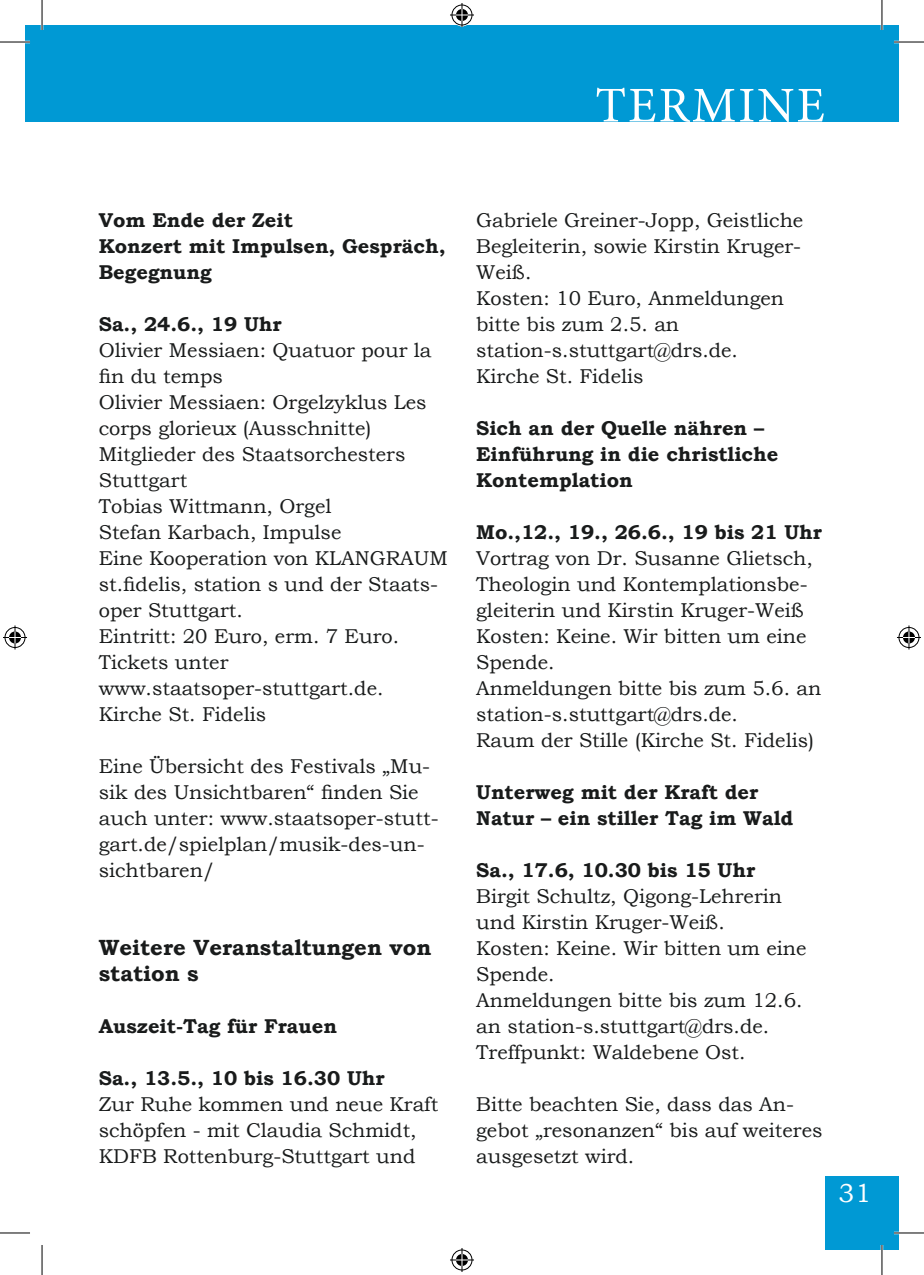
<style>
.page{position:relative;width:924px;height:1275px;background:#fff}
.page>*{position:absolute;margin:0;border:0;box-sizing:border-box;transform-origin:0 0}
.t1{font:50px "Minion Pro";letter-spacing:.04em;color:#fff}
.t2{font:26px "Bookman Old Style";color:#fff}
.Fließtext_fett{font:700 22px/26px "Bookman Old Style";color:#191b1b}
.Fließtext_fett-2{font:20px/26px "Bookman Old Style";color:#191b1b}
.Fließtext_fett-3{font:700 20px/26px "Bookman Old Style";color:#191b1b}
</style>
<div class="page">
<div style="left:824px;top:1176px;width:74px;height:74px;background:#0099d4"></div>
<div style="left:25px;top:25px;width:17px;height:96px;background:#0099d4"></div>
<div style="left:42px;top:25px;width:856px;height:96px;background:#0099d4"></div>
<hr style="left:0;top:41px;width:30px;height:2px;background:#fff">
<hr style="left:893px;top:41px;width:30px;height:2px;background:#fff">
<hr style="left:893px;top:1231px;width:30px;height:3px;background:#fff">
<hr style="left:41px;top:0;width:2px;height:30px;background:#fff">
<hr style="left:880px;top:0;width:2px;height:30px;background:#fff">
<hr style="left:880px;top:1245px;width:2px;height:30px;background:#fff">
<hr style="left:0;top:42px;width:30px;height:1px;background:#000">
<hr style="left:893px;top:42px;width:30px;height:1px;background:#000">
<hr style="left:0;top:1232px;width:30px;height:1px;background:#000">
<hr style="left:893px;top:1232px;width:30px;height:1px;background:#000">
<hr style="left:42px;top:0;width:1px;height:30px;background:#000">
<hr style="left:42px;top:1245px;width:1px;height:30px;background:#000">
<hr style="left:881px;top:0;width:1px;height:30px;background:#000">
<hr style="left:881px;top:1245px;width:1px;height:30px;background:#000">
<svg style="left:450px;top:3px;width:24px;height:24px"></svg>
<svg style="left:450px;top:1248px;width:24px;height:24px"></svg>
<svg style="left:3px;top:625px;width:24px;height:24px"></svg>
<svg style="left:897px;top:625px;width:23px;height:24px"></svg>
<h1 class="t1" style="left:595px;top:72px;width:231px">TERMINE</h1>
<p class="Fließtext_fett-3" style="left:99px;top:207px;width:195px">Vom Ende der Zeit</p>
<p class="Fließtext_fett-3" style="left:99px;top:233px;width:348px">Konzert mit Impulsen, Gespräch,<br>Begegnung</p>
<p class="Fließtext_fett-3" style="left:99px;top:311px;width:184px">Sa., 24.6., 19 Uhr</p>
<p class="Fließtext_fett-2" style="left:99px;top:337px;width:334px">Olivier Messiaen: Quatuor pour la fin du temps</p>
<p class="Fließtext_fett-2" style="left:99px;top:389px;width:329px">Olivier Messiaen: Orgelzyklus Les corps glorieux (Ausschnitte)</p>
<p class="Fließtext_fett-2" style="left:99px;top:441px;width:308px">Mitglieder des Staatsorchesters<br>Stuttgart</p>
<p class="Fließtext_fett-2" style="left:99px;top:493px;width:234px">Tobias Wittmann, Orgel</p>
<p class="Fließtext_fett-2" style="left:99px;top:519px;width:244px">Stefan Karbach, Impulse</p>
<p class="Fließtext_fett-2" style="left:99px;top:545px;width:350px">Eine Kooperation von KLANGRAUM st.fidelis, station s und der Staats&shy;oper Stuttgart.</p>
<p class="Fließtext_fett-2" style="left:99px;top:623px;width:301px">Eintritt: 20 Euro, erm. 7 Euro.</p>
<p class="Fließtext_fett-2" style="left:99px;top:649px;width:131px">Tickets unter</p>
<p class="Fließtext_fett-2" style="left:99px;top:675px;width:286px">www.staatsoper-stuttgart.de.</p>
<p class="Fließtext_fett-2" style="left:99px;top:701px;width:169px">Kirche St. Fidelis</p>
<p class="Fließtext_fett-2" style="left:99px;top:753px;width:341px">Eine Übersicht des Festivals „Mu&shy;sik des Unsichtbaren“ finden Sie auch unter: www.staatsoper-stutt&shy;gart.de/spielplan/musik-des-un&shy;sichtbaren/</p>
<p class="Fließtext_fett" style="left:99px;top:934px;width:334px">Weitere Veranstaltungen von station s</p>
<p class="Fließtext_fett-3" style="left:99px;top:1013px;width:240px">Auszeit-Tag für Frauen</p>
<p class="Fließtext_fett-3" style="left:99px;top:1065px;width:287px">Sa., 13.5., 10 bis 16.30 Uhr</p>
<p class="Fließtext_fett-2" style="left:99px;top:1091px;width:341px">Zur Ruhe kommen und neue Kraft schöpfen - mit Claudia Schmidt,<br>KDFB Rottenburg-Stuttgart und</p>
<p class="Fließtext_fett-2" style="left:476px;top:207px;width:328px;text-align:justify">Gabriele Greiner-Jopp, Geistliche Begleiterin, sowie Kirstin Kruger-Weiß.</p>
<p class="Fließtext_fett-2" style="left:476px;top:285px;width:309px">Kosten: 10 Euro, Anmeldungen bitte bis zum 2.5. an</p>
<p class="Fließtext_fett-2" style="left:476px;top:337px;width:263px">station-s.stuttgart@drs.de.</p>
<p class="Fließtext_fett-2" style="left:476px;top:363px;width:169px">Kirche St. Fidelis</p>
<p class="Fließtext_fett-3" style="left:476px;top:415px;width:289px">Sich an der Quelle nähren –</p>
<p class="Fließtext_fett-3" style="left:476px;top:441px;width:304px">Einführung in die christliche<br>Kontemplation</p>
<p class="Fließtext_fett-3" style="left:476px;top:519px;width:347px">Mo.,12., 19., 26.6., 19 bis 21 Uhr</p>
<p class="Fließtext_fett-2" style="left:476px;top:545px;width:338px">Vortrag von Dr. Susanne Glietsch,<br>Theologin und Kontemplationsbe&shy;gleiterin und Kirstin Kruger-Weiß</p>
<p class="Fließtext_fett-2" style="left:476px;top:623px;width:331px">Kosten: Keine. Wir bitten um eine<br>Spende.</p>
<p class="Fließtext_fett-2" style="left:476px;top:675px;width:346px">Anmeldungen bitte bis zum 5.6. an station-s.stuttgart@drs.de.</p>
<p class="Fließtext_fett-2" style="left:476px;top:727px;width:339px">Raum der Stille (Kirche St. Fidelis)</p>
<p class="Fließtext_fett-3" style="left:476px;top:779px;width:284px">Unterweg mit der Kraft der</p>
<p class="Fließtext_fett-3" style="left:476px;top:805px;width:318px">Natur – ein stiller Tag im Wald</p>
<p class="Fließtext_fett-3" style="left:476px;top:857px;width:280px">Sa., 17.6, 10.30 bis 15 Uhr</p>
<p class="Fließtext_fett-2" style="left:476px;top:883px;width:307px">Birgit Schultz, Qigong-Lehrerin</p>
<p class="Fließtext_fett-2" style="left:476px;top:909px;width:250px">und Kirstin Kruger-Weiß.</p>
<p class="Fließtext_fett-2" style="left:476px;top:935px;width:331px">Kosten: Keine. Wir bitten um eine<br>Spende.</p>
<p class="Fließtext_fett-2" style="left:476px;top:987px;width:327px">Anmeldungen bitte bis zum 12.6. an station-s.stuttgart@drs.de.</p>
<p class="Fließtext_fett-2" style="left:476px;top:1039px;width:271px">Treffpunkt: Waldebene Ost.</p>
<p class="Fließtext_fett-2" style="left:476px;top:1091px;width:347px">Bitte beachten Sie, dass das An&shy;gebot „resonanzen“ bis auf weiteres ausgesetzt wird.</p>
<h2 class="t2" style="left:838px;top:1176px;width:34px">31</h2>
</div>
